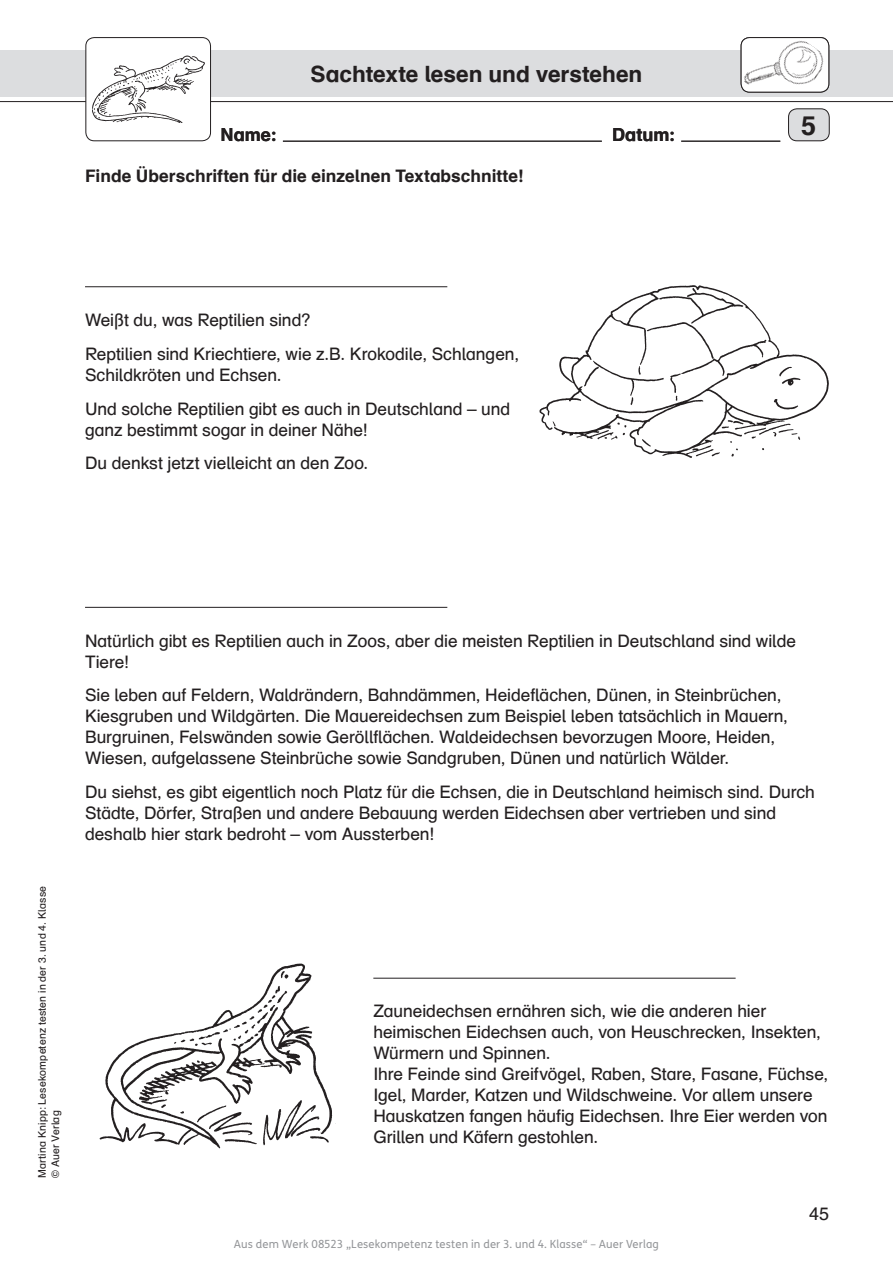
<style>
.page{position:relative;width:893px;height:1263px;background:#fff}
.page>*{position:absolute;margin:0;border:0;box-sizing:border-box;transform-origin:0 0}
.t1{font:700 27px "Auer Schulbuch";color:#231f20}
.t2{font:700 22.5px "Auer Schulbuch";color:#231f20}
.t3{font:700 18px "Auer Schulbuch";color:#231f20}
.t4{font:18px "Auer Schulbuch";color:#231f20}
.t5{font:17.25px/21px "Auer Schulbuch";letter-spacing:-.005em;color:#231f20}
.t6{font:700 17.25px "Auer Schulbuch";color:#231f20}
.t7{font:11.25px "FS Klett";letter-spacing:.01em;color:#939598}
.t8{font:10.5px/13.5px "Auer Schulbuch";letter-spacing:.015em;color:#231f20}
</style>
<div class="page">
<div style="left:0;top:50px;width:893px;height:47px;background:#dcdddf"></div>
<hr style="left:0;top:101px;width:893px;height:1px;background:#231f20">
<div style="left:86px;top:38px;width:125px;height:103px;background:#fff;border-radius:9px"></div>
<img style="left:92px;top:56px;width:112px;height:67px">
<div style="left:85px;top:37px;width:126px;height:104px;border:1px solid #231f20;border-radius:9px"></div>
<img style="left:742px;top:38px;width:87px;height:54px">
<div style="left:741px;top:37px;width:88px;height:55px;border:1px solid #231f20;border-radius:9px"></div>
<hr style="left:283px;top:141px;width:319px;height:1px;background:#231f20">
<hr style="left:681px;top:141px;width:99px;height:1px;background:#231f20">
<div style="left:788px;top:109px;width:41px;height:32px;background:#dcdddf;border-radius:9px"></div>
<div style="left:788px;top:108px;width:42px;height:33px;border:1px solid #231f20;border-radius:9px"></div>
<hr style="left:85px;top:286px;width:362px;height:1px;background:#231f20">
<hr style="left:85px;top:607px;width:362px;height:1px;background:#231f20">
<hr style="left:373px;top:978px;width:363px;height:1px;background:#231f20">
<img style="left:539px;top:285px;width:290px;height:173px">
<img style="left:99px;top:963px;width:237px;height:186px">
<h2 class="t2" style="left:311px;top:59px;width:333px">Sachtexte lesen und verstehen</h2>
<p class="t3" style="left:221px;top:123px;width:57px">Name:</p>
<p class="t3" style="left:612px;top:123px;width:64px">Datum:</p>
<p class="t6" style="left:85px;top:165px;width:440px">Finde Überschriften für die einzelnen Textabschnitte!</p>
<p class="t5" style="left:85px;top:303px;width:436px;line-height:33.8px">Weißt du, was Reptilien sind?<br>Reptilien sind Kriechtiere, wie z.B. Krokodile, Schlangen,</p>
<p class="t5" style="left:85px;top:357px;width:427px;line-height:33.8px">Schildkröten und Echsen.<br>Und solche Reptilien gibt es auch in Deutschland – und</p>
<p class="t5" style="left:85px;top:412px;width:285px;line-height:33.8px">ganz bestimmt sogar in deiner Nähe!<br>Du denkst jetzt vielleicht an den Zoo.</p>
<h1 class="t1" style="left:801px;top:108px;width:17px">5</h1>
<p class="t8" style="left:35px;top:1178px;width:294px;rotate:-90deg">Martina Knipp: Lesekompetenz testen in der 3. und 4. Klasse © Auer Verlag</p>
<p class="t5" style="left:85px;top:630px;width:712px">Natürlich gibt es Reptilien auch in Zoos, aber die meisten Reptilien in Deutschland sind wilde<br>Tiere!</p>
<p class="t5" style="left:85px;top:684px;width:704px">Sie leben auf Feldern, Waldrändern, Bahndämmen, Heideflächen, Dünen, in Steinbrüchen, Kiesgruben und Wildgärten. Die Mauereidechsen zum Beispiel leben tatsächlich in Mauern, Burgruinen, Felswänden sowie Geröllflächen. Waldeidechsen bevorzugen Moore, Heiden, Wiesen, aufgelassene Steinbrüche sowie Sandgruben, Dünen und natürlich Wälder.</p>
<p class="t5" style="left:85px;top:781px;width:731px">Du siehst, es gibt eigentlich noch Platz für die Echsen, die in Deutschland heimisch sind. Durch<br>Städte, Dörfer, Straßen und andere Bebauung werden Eidechsen aber vertrieben und sind deshalb hier stark bedroht – vom Aussterben!</p>
<p class="t5" style="left:373px;top:1000px;width:456px">Zauneidechsen ernähren sich, wie die anderen hier heimischen Eidechsen auch, von Heuschrecken, Insekten, Würmern und Spinnen.<br>Ihre Feinde sind Greifvögel, Raben, Stare, Fasane, Füchse, Igel, Marder, Katzen und Wildschweine. Vor allem unsere Hauskatzen fangen häufig Eidechsen. Ihre Eier werden von Grillen und Käfern gestohlen.</p>
<p class="t7" style="left:234px;top:1236px;width:426px">Aus dem Werk 08523 „Lesekompetenz testen in der 3. und 4. Klasse“ – Auer Verlag</p>
<p class="t4" style="left:809px;top:1202px;width:22px">45</p>
</div>
